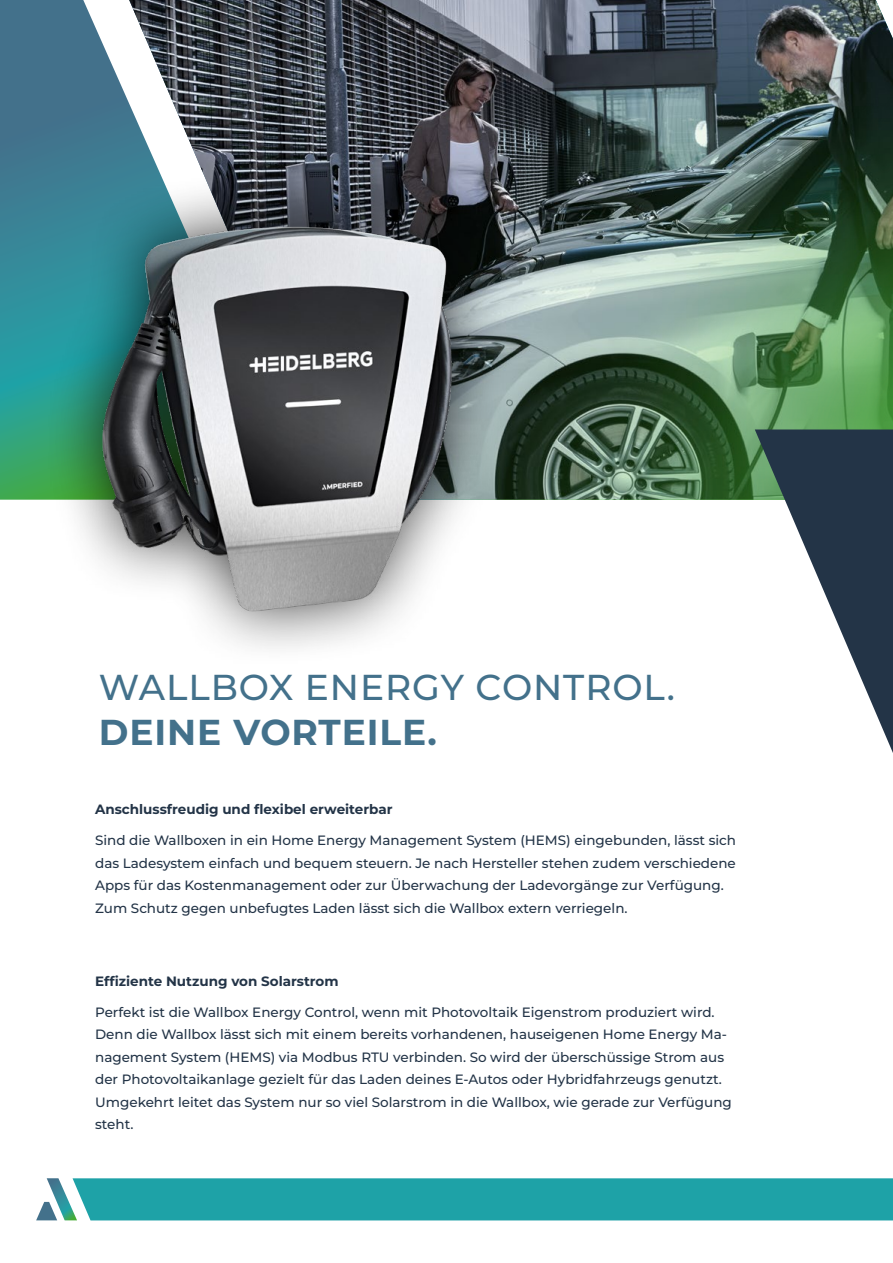
<style>
.page{position:relative;width:893px;height:1263px;background:#fff}
.page>*{position:absolute;margin:0;border:0;box-sizing:border-box;transform-origin:0 0}
.t1{font:500 36px "Montserrat";letter-spacing:.025em;color:#43718b}
.t2{font:700 36px "Montserrat";letter-spacing:.025em;color:#43718b}
.t3{font:500 13.5px/22.5px "Montserrat";color:#233447}
.t4{font:700 13.5px "Montserrat";color:#233447}
</style>
<div class="page">
<img style="left:305px;top:0;width:588px;height:169px">
<img style="left:413px;top:67px;width:480px;height:433px">
<svg style="left:755px;top:429px;width:138px;height:324px"></svg>
<svg style="left:0;top:0;width:305px;height:500px;background:#547c84"></svg>
<svg style="left:36px;top:1178px;width:857px;height:42px;background:#27a5aa"></svg>
<div style="left:45px;top:169px;width:464px;height:498px;background:#000;opacity:.75"></div>
<img style="left:73px;top:180px;width:425px;height:485px">
<h1 class="t1" style="left:99px;top:664px;width:578px">WALLBOX ENERGY CONTROL.</h1>
<h1 class="t2" style="left:99px;top:709px;width:340px">DEINE VORTEILE.</h1>
<p class="t4" style="left:95px;top:800px;width:299px">Anschlussfreudig und flexibel erweiterbar</p>
<p class="t3" style="left:95px;top:829px;width:642px">Sind die Wallboxen in ein Home Energy Management System (HEMS) eingebunden, lässt sich das Ladesystem einfach und bequem steuern. Je nach Hersteller stehen zudem verschiedene Apps für das Kostenmanagement oder zur Überwachung der Ladevorgänge zur Verfügung.<br>Zum Schutz gegen unbefugtes Laden lässt sich die Wallbox extern verriegeln.</p>
<p class="t4" style="left:95px;top:972px;width:245px">Effiziente Nutzung von Solarstrom</p>
<p class="t3" style="left:95px;top:1000px;width:638px">Perfekt ist die Wallbox Energy Control, wenn mit Photovoltaik Eigenstrom produziert wird.<br>Denn die Wallbox lässt sich mit einem bereits vorhandenen, hauseigenen Home Energy Ma&shy;nagement System (HEMS) via Modbus RTU verbinden. So wird der überschüssige Strom aus der Photovoltaikanlage gezielt für das Laden deines E-Autos oder Hybridfahrzeugs genutzt.<br>Umgekehrt leitet das System nur so viel Solarstrom in die Wallbox, wie gerade zur Verfügung steht.</p>
</div>
